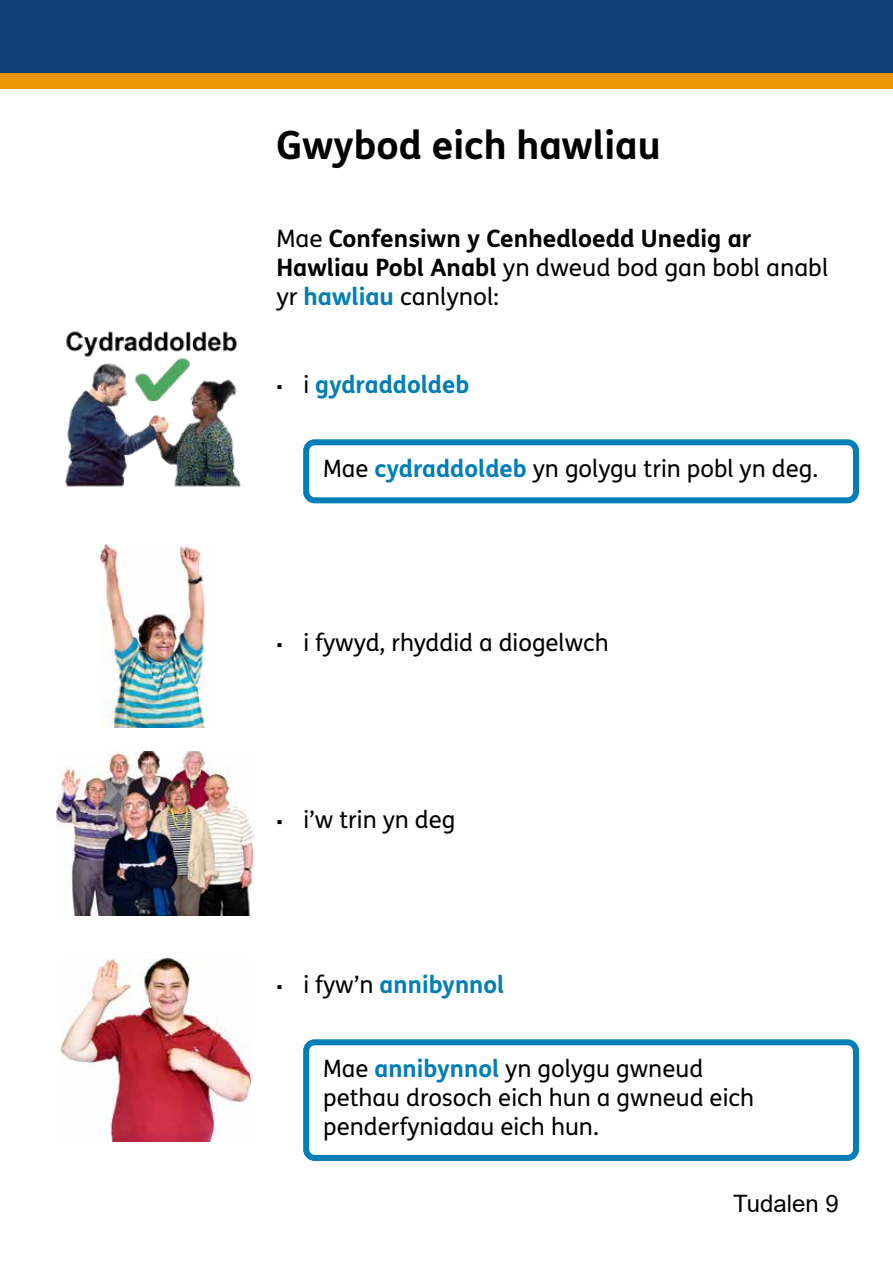
<style>
.page{position:relative;width:893px;height:1263px;background:#fff}
.page>*{position:absolute;margin:0;border:0;box-sizing:border-box;transform-origin:0 0}
.t1{font:700 39px "FS Me Pro";color:#000}
.t2{font:24px/28.8px "FS Me Pro";color:#000}
.t3{font:700 24px/28.8px "FS Me Pro";color:#000}
.t4{font:700 24px "FS Me Pro";color:#007eb7}
.t5{font:24px "Arial";color:#000}
.s1{font-weight:400}
.s2{color:#007eb7}
.s3{font-family:"Verdana";font-weight:400;font-size:18px;color:#000}
.s4{font-weight:400;color:#000}
.s5{font-weight:700;color:#007eb7}
.s6{font-family:"Verdana";font-size:18px}
</style>
<div class="page">
<div style="left:0;top:3px;width:893px;height:85px;background:#ed9504"></div>
<div style="left:0;top:0;width:893px;height:72px;background:#123f78"></div>
<img style="left:65px;top:331px;width:176px;height:156px">
<img style="left:101px;top:544px;width:104px;height:183px">
<img style="left:57px;top:752px;width:198px;height:164px">
<img style="left:62px;top:959px;width:188px;height:183px">
<div style="left:303px;top:439px;width:556px;height:64px;border:6px solid #007eb7;border-radius:9px"></div>
<div style="left:303px;top:1039px;width:556px;height:122px;border:6px solid #007eb7;border-radius:9px"></div>
<h1 class="t1" style="left:276px;top:115px;width:386px">Gwybod eich hawliau</h1>
<p class="t3" style="left:276px;top:223px;width:553px"><span class="s1">Mae</span> Confensiwn y Cenhedloedd Unedig ar<br>Hawliau Pobl Anabl <span class="s1">yn dweud bod gan bobl anabl yr</span> <span class="s2">hawliau</span> <span class="s1">canlynol:</span></p>
<p class="t4" style="left:276px;top:366px;width:194px"><span class="s3">▪</span> <span class="s4">i</span> gydraddoldeb</p>
<p class="t2" style="left:323px;top:454px;width:496px">Mae <span class="s5">cydraddoldeb</span> yn golygu trin pobl yn deg.</p>
<p class="t2" style="left:276px;top:627px;width:334px"><span class="s6">▪</span> i fywyd, rhyddid a diogelwch</p>
<p class="t2" style="left:276px;top:805px;width:181px"><span class="s6">▪</span> i’w trin yn deg</p>
<p class="t4" style="left:276px;top:966px;width:229px"><span class="s3">▪</span> <span class="s4">i fyw’n</span> annibynnol</p>
<p class="t2" style="left:323px;top:1054px;width:432px">Mae <span class="s5">annibynnol</span> yn golygu gwneud pethau drosoch eich hun a gwneud eich penderfyniadau eich hun.</p>
<p class="t5" style="left:733px;top:1187px;width:107px">Tudalen 9</p>
</div>
